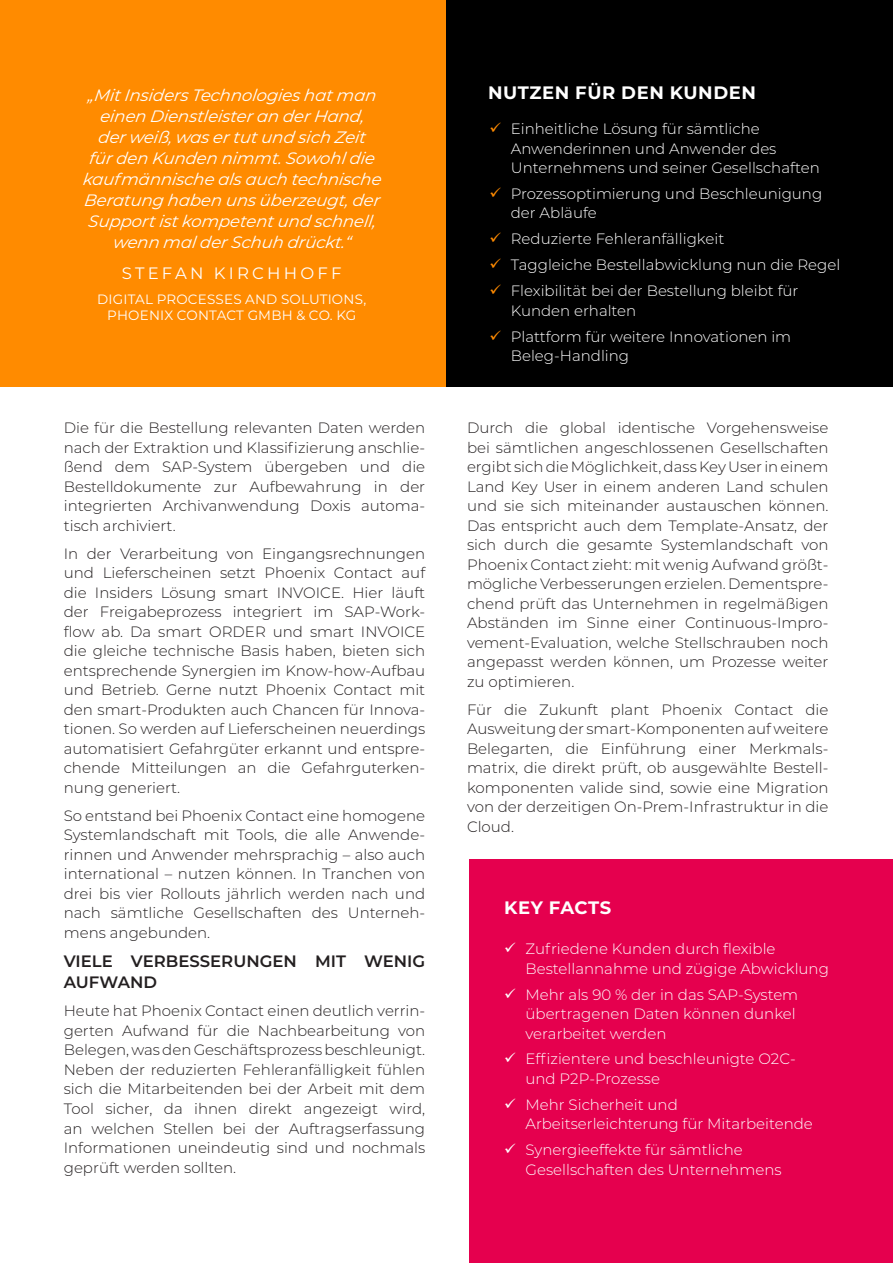
<style>
.page{position:relative;width:893px;height:1263px;background:#fff}
.page>*{position:absolute;margin:0;border:0;box-sizing:border-box;transform-origin:0 0}
.InsidersÜberschrift{font:700 18px "Montserrat";letter-spacing:.035em;color:#fff}
.t1{font:italic 16.5px/21px "Montserrat";letter-spacing:-.02em;color:#fff;text-align:center}
.InsidersText{font:600 16.5px/21px "Montserrat";color:#231f20}
.t2{font:16.5px "Montserrat";letter-spacing:.195em;color:#fff}
.InsidersText-2{font:300 15px/19.5px "Montserrat";color:#231f20;text-align:justify}
.t3{font:300 15px/19.5px "Montserrat";color:#fff}
.t4{font:13.5px/16.5px "Montserrat";letter-spacing:.015em;color:#fff;text-align:center}
</style>
<div class="page">
<div style="left:446px;top:0;width:447px;height:387px;background:#000"></div>
<div style="left:0;top:0;width:446px;height:387px;background:#ff8b00"></div>
<div style="left:468px;top:859px;width:425px;height:404px;background:#e5004e"></div>
<p class="t1" style="left:83px;top:84px;width:303px">„ Mit Insiders Technologies hat man einen Dienstleister an der Hand,<br>der weiß, was er tut und sich Zeit<br>für den Kunden nimmt.Sowohldie kaufmännische als auch technische Beratung haben uns überzeugt, der Support ist kompetent und schnell, wenn malder Schuh drückt.“</p>
<p class="t2" style="left:122px;top:262px;width:221px">STEFAN KIRCHHOFF</p>
<p class="t4" style="left:97px;top:290px;width:271px">DIGITAL PROCESSES AND SOLUTIONS,<br>PHOENIX CONTACT GMBH &amp; CO. KG</p>
<p class="InsidersText-2" style="left:64px;top:418px;width:363px">Die für die Bestellung relevanten Daten werden nach der Extraktion und Klassifizierung anschlie&shy;ßend dem SAP-System übergeben und die Bestelldokumente zur Aufbewahrung in der integrierten Archivanwendung Doxis automa&shy;tisch archiviert.</p>
<p class="InsidersText-2" style="left:64px;top:543px;width:363px">In der Verarbeitung von Eingangsrechnungen und Lieferscheinen setzt Phoenix Contact auf die Insiders Lösung smart INVOICE. Hier läuft der Freigabeprozess integriert im SAP-Work&shy;flow ab. Da smart ORDER und smart INVOICE die gleiche technische Basis haben, bieten sich entsprechende Synergien im Know-how-Aufbau und Betrieb. Gerne nutzt Phoenix Contact mit den smart-Produkten auch Chancen für Innova&shy;tionen. So werden auf Lieferscheinen neuerdings automatisiert Gefahrgüter erkannt und entspre&shy;chende Mitteilungen an die Gefahrguterken&shy;nung generiert.</p>
<p class="InsidersText-2" style="left:64px;top:805px;width:363px">So entstand bei Phoenix Contact eine homogene Systemlandschaft mit Tools, die alle Anwende&shy;rinnen und Anwender mehrsprachig – also auch international – nutzen können. In Tranchen von drei bis vier Rollouts jährlich werden nach und nach sämtliche Gesellschaften des Unterneh&shy;mens angebunden.</p>
<p class="InsidersText" style="left:64px;top:950px;width:363px">VIELE VERBESSERUNGEN MIT WENIG<br>AUFWAND</p>
<p class="InsidersText-2" style="left:64px;top:1001px;width:363px">Heute hat Phoenix Contact einen deutlich verrin&shy;gerten Aufwand für die Nachbearbeitung von Belegen, was den Geschäftsprozess beschleunigt.<br>Neben der reduzierten Fehleranfälligkeit fühlen sich die Mitarbeitenden bei der Arbeit mit dem Tool sicher, da ihnen direkt angezeigt wird, an welchen Stellen bei der Auftragserfassung Informationen uneindeutig sind und nochmals geprüft werden sollten.</p>
<p class="InsidersÜberschrift" style="left:488px;top:79px;width:270px">NUTZEN FÜR DEN KUNDEN</p>
<p class="t3" style="left:511px;top:119px;width:310px">Einheitliche Lösung für sämtliche<br>Anwenderinnen und Anwender des<br>Unternehmens und seiner Gesellschaften</p>
<p class="t3" style="left:511px;top:183px;width:313px">Prozessoptimierung und Beschleunigung der Abläufe</p>
<p class="t3" style="left:511px;top:229px;width:215px">Reduzierte Fehleranfälligkeit</p>
<p class="t3" style="left:511px;top:255px;width:331px">Taggleiche Bestellabwicklung nun die Regel</p>
<p class="t3" style="left:511px;top:281px;width:289px">Flexibilität bei der Bestellung bleibt für<br>Kunden erhalten</p>
<p class="t3" style="left:511px;top:326px;width:282px">Plattform für weitere Innovationen im<br>Beleg-Handling</p>
<p class="InsidersText-2" style="left:467px;top:418px;width:363px">Durch die global identische Vorgehensweise bei sämtlichen angeschlossenen Gesellschaften ergibt sich die Möglichkeit, dass Key User in einem Land Key User in einem anderen Land schulen und sie sich miteinander austauschen können.<br>Das entspricht auch dem Template-Ansatz, der sich durch die gesamte Systemlandschaft von Phoenix Contact zieht: mit wenig Aufwand größt&shy;mögliche Verbesserungen erzielen. Dementspre&shy;chend prüft das Unternehmen in regelmäßigen Abständen im Sinne einer Continuous-Impro&shy;vement-Evaluation, welche Stellschrauben noch angepasst werden können, um Prozesse weiter zu optimieren.</p>
<p class="InsidersText-2" style="left:467px;top:699px;width:363px">Für die Zukunft plant Phoenix Contact die Ausweitung der smart-Komponenten auf weitere Belegarten, die Einführung einer Merkmals&shy;matrix, die direkt prüft, ob ausgewählte Bestell&shy;komponenten valide sind, sowie eine Migration von der derzeitigen On-Prem-Infrastruktur in die Cloud.</p>
<p class="InsidersÜberschrift" style="left:504px;top:894px;width:109px">KEY FACTS</p>
<p class="t3" style="left:525px;top:939px;width:305px">Zufriedene Kunden durch flexible<br>Bestellannahme und zügige Abwicklung</p>
<p class="t3" style="left:525px;top:984px;width:274px">Mehr als 90 % der in das SAP-System übertragenen Daten können dunkel verarbeitet werden</p>
<p class="t3" style="left:525px;top:1049px;width:272px">Effizientere und beschleunigte O2C&shy;und P2P-Prozesse</p>
<p class="t3" style="left:525px;top:1094px;width:289px">Mehr Sicherheit und<br>Arbeitserleichterung für Mitarbeitende</p>
<p class="t3" style="left:525px;top:1140px;width:258px">Synergieeffekte für sämtliche<br>Gesellschaften des Unternehmens</p>
</div>
